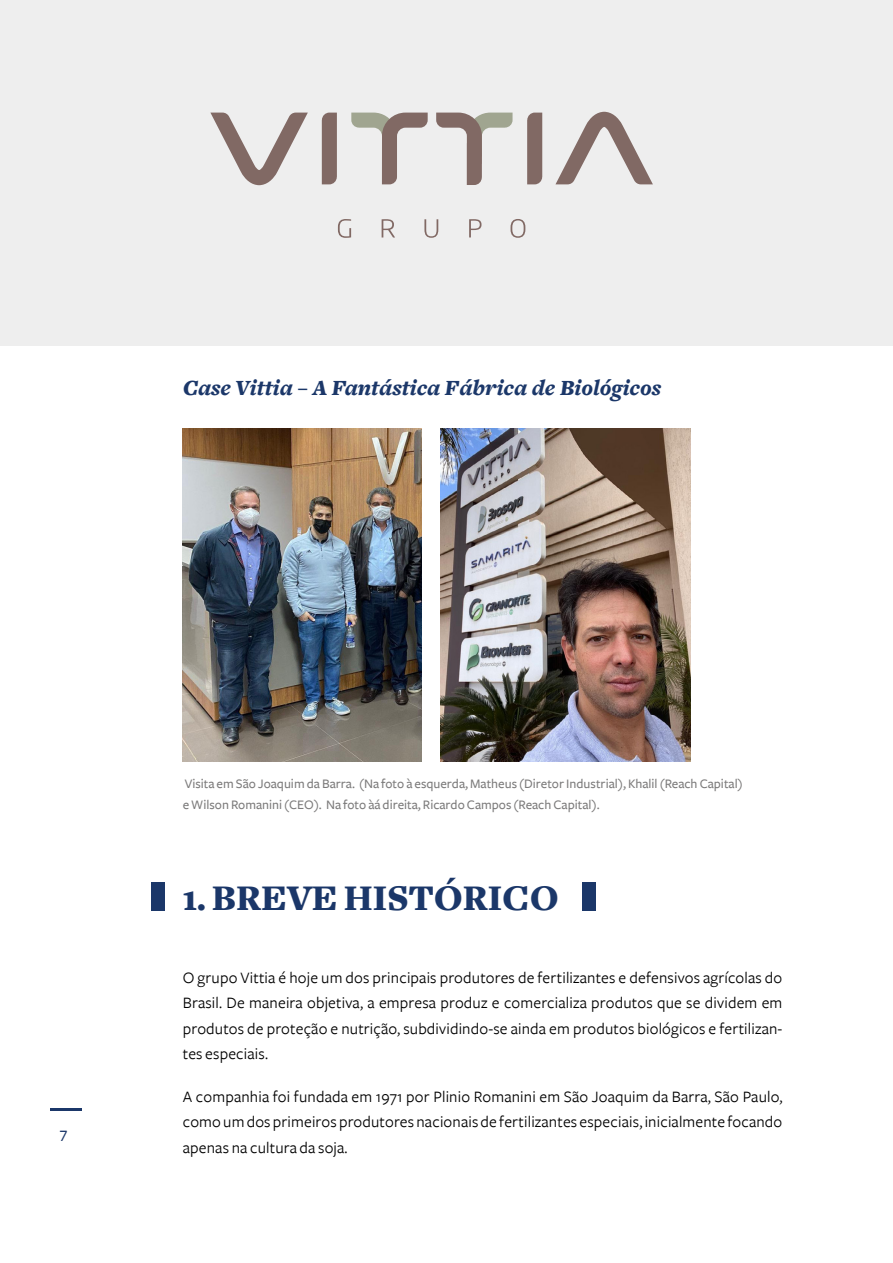
<style>
.page{position:relative;width:893px;height:1263px;background:#fff}
.page>*{position:absolute;margin:0;border:0;box-sizing:border-box;transform-origin:0 0}
.t1{font:900 37.5px "Freight Text";color:#1b3769}
.t2{font:italic 900 22.5px "Freight Text";color:#1b3769}
.t3{font:16.5px/25.5px "Freight Sans";letter-spacing:.01em;color:#000;text-align:justify}
.t4{font:16.5px "Freight Sans Medium SC";color:#1b3769}
.t5{font:500 13.5px/21px "Freight Sans";color:#7c7b7b}
</style>
<div class="page">
<div style="left:0;top:0;width:893px;height:345px;background:#eee"></div>
<svg style="left:338px;top:219px;width:13px;height:19px"></svg>
<svg style="left:382px;top:219px;width:13px;height:18px"></svg>
<svg style="left:424px;top:219px;width:14px;height:19px"></svg>
<svg style="left:469px;top:219px;width:12px;height:18px"></svg>
<svg style="left:511px;top:219px;width:14px;height:19px"></svg>
<svg style="left:210px;top:113px;width:98px;height:72px"></svg>
<svg style="left:555px;top:112px;width:98px;height:72px"></svg>
<svg style="left:322px;top:113px;width:15px;height:71px"></svg>
<svg style="left:351px;top:113px;width:77px;height:71px"></svg>
<svg style="left:527px;top:113px;width:15px;height:71px"></svg>
<svg style="left:436px;top:113px;width:77px;height:72px"></svg>
<img style="left:183px;top:429px;width:239px;height:332px">
<img style="left:441px;top:429px;width:249px;height:332px">
<div style="left:151px;top:882px;width:14px;height:28px;background:#1b3769"></div>
<div style="left:582px;top:882px;width:13px;height:28px;background:#1b3769"></div>
<hr style="left:51px;top:1108px;width:31px;height:2px;background:#1b3769">
<h2 class="t2" style="left:183px;top:375px;width:480px">Case Vittia – A Fantástica Fábrica de Biológicos</h2>
<p class="t4" style="left:60px;top:1126px;width:10px">7</p>
<p class="t5" style="left:183px;top:773px;width:562px">Visita em São Joaquim da Barra. (Na foto à esquerda, Matheus (Diretor Industrial), Khalil (Reach Capital) e Wilson Romanini (CEO). Na foto àá direita, Ricardo Campos (Reach Capital).</p>
<h1 class="t1" style="left:183px;top:876px;width:378px">1. BREVE HISTÓRICO</h1>
<p class="t3" style="left:183px;top:965px;width:601px">O grupo Vittia é hoje um dos principais produtores de fertilizantes e defensivos agrícolas do Brasil. De maneira objetiva, a empresa produz e comercializa produtos que se dividem em produtos de proteção e nutrição, subdividindo-se ainda em produtos biológicos e fertilizan&shy;tes especiais.</p>
<p class="t3" style="left:183px;top:1084px;width:601px">A companhia foi fundada em 1971 por Plinio Romanini em São Joaquim da Barra, São Paulo, como um dos primeiros produtores nacionais de fertilizantes especiais, inicialmente focando apenas na cultura da soja.</p>
</div>
